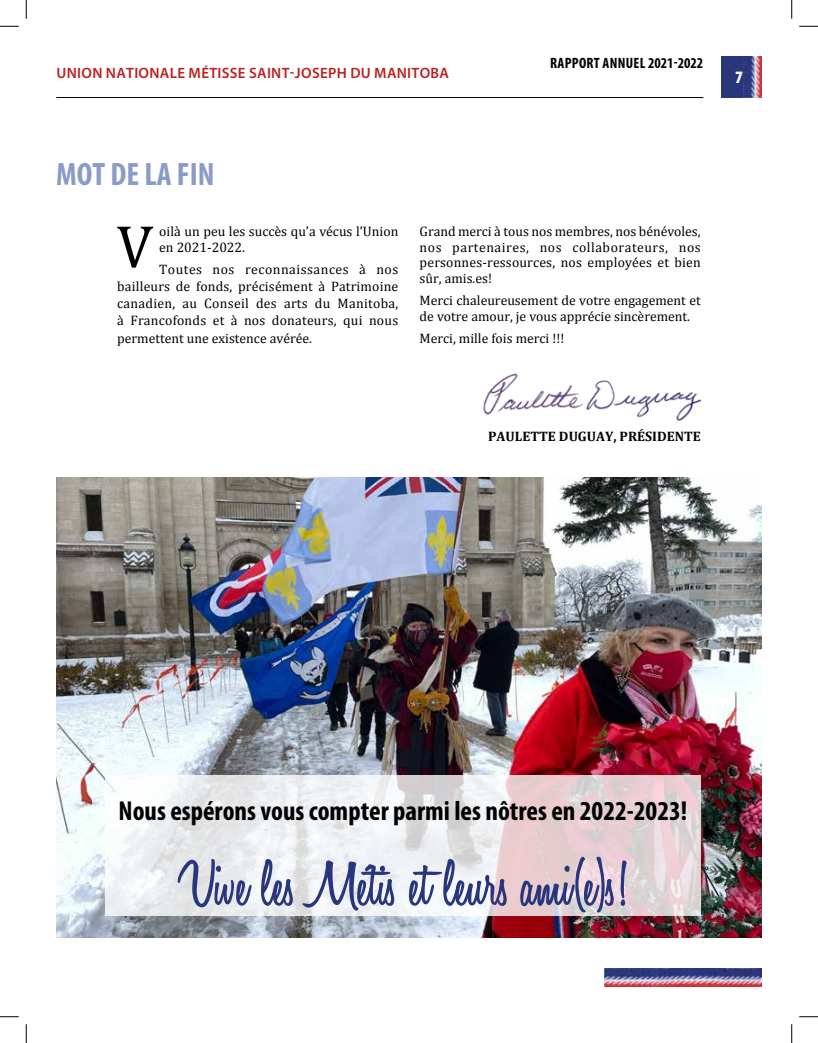
<style>
.page{position:relative;width:818px;height:1043px;background:#fff}
.page>*{position:absolute;margin:0;border:0;box-sizing:border-box;transform-origin:0 0}
.t1{font:600 67.5px "Honey Script";color:#29367c}
.t2{font:60.62px "Cambria";color:#000}
.t3{font:700 condensed 32.5px "Myriad Pro";color:#8b9bc7}
.t4{font:700 condensed 27.5px "Myriad Pro";color:#000}
.t5{font:900 condensed 17.5px "Myriad Pro";color:#fff}
.t6{font:600 15px "Myriad Pro";letter-spacing:.02em;color:#ba2221}
.t7{font:700 condensed 15px "Myriad Pro";letter-spacing:.02em;color:#000}
.t8{font:13.75px/15.6px "Cambria";color:#000}
.t9{font:700 13.75px "Cambria";color:#000}
</style>
<div class="page">
<div style="left:720px;top:56px;width:41px;height:42px;background:#29367c"></div>
<img style="left:743px;top:56px;width:18px;height:42px">
<hr style="left:56px;top:97px;width:647px;height:1px;background:#000">
<img style="left:604px;top:968px;width:157px;height:18px">
<img style="left:483px;top:373px;width:217px;height:47px">
<img style="left:56px;top:478px;width:705px;height:459px">
<svg style="left:105px;top:775px;width:595px;height:141px"></svg>
<svg style="left:0;top:26px;width:19px;height:1px"></svg>
<svg style="left:799px;top:26px;width:19px;height:1px"></svg>
<svg style="left:0;top:1016px;width:19px;height:1px"></svg>
<svg style="left:799px;top:1016px;width:19px;height:1px"></svg>
<svg style="left:26px;top:0;width:1px;height:19px"></svg>
<svg style="left:26px;top:1024px;width:1px;height:18px"></svg>
<svg style="left:791px;top:0;width:1px;height:19px"></svg>
<svg style="left:791px;top:1024px;width:1px;height:18px"></svg>
<p class="t7" style="left:550px;top:53px;width:155px">RAPPORT ANNUEL 2021-2022</p>
<p class="t6" style="left:56px;top:64px;width:394px">UNION NATIONALE MÉTISSE SAINT-JOSEPH DU MANITOBA</p>
<p class="t5" style="left:735px;top:68px;width:9px">7</p>
<h3 class="t3" style="left:56px;top:153px;width:160px">MOT DE LA FIN</h3>
<h2 class="t2" style="left:117px;top:211px;width:38px">V</h2>
<p class="t8" style="left:159px;top:223px;width:240px">oilà un peu les succès qu’a vécus l’Union en 2021-2022.</p>
<p class="t8" style="left:117px;top:260px;width:282px;line-height:17.2px;text-align:justify;text-indent:42px">Toutes nos reconnaissances à nos bailleurs de fonds, précisément à Patrimoine canadien, au Conseil des arts du Manitoba, à Francofonds et à nos donateurs, qui nous permettent une existence avérée.</p>
<p class="t8" style="left:419px;top:223px;width:282px;text-align:justify">Grand merci à tous nos membres, nos bénévoles, nos partenaires, nos collaborateurs, nos personnes-ressources, nos employées et bien sûr, amis.es!</p>
<p class="t8" style="left:419px;top:292px;width:282px">Merci chaleureusement de votre engagement et de votre amour, je vous apprécie sincèrement.</p>
<p class="t8" style="left:419px;top:330px;width:146px">Merci, mille fois merci !!!</p>
<p class="t9" style="left:488px;top:426px;width:214px">PAULETTE DUGUAY, PRÉSIDENTE</p>
<h3 class="t4" style="left:118px;top:793px;width:570px">Nous espérons vous compter parmi les nôtres en 2022-2023!</h3>
<h1 class="t1" style="left:179px;top:842px;width:449px">Vive les Métis et leurs ami(e)s!</h1>
</div>
